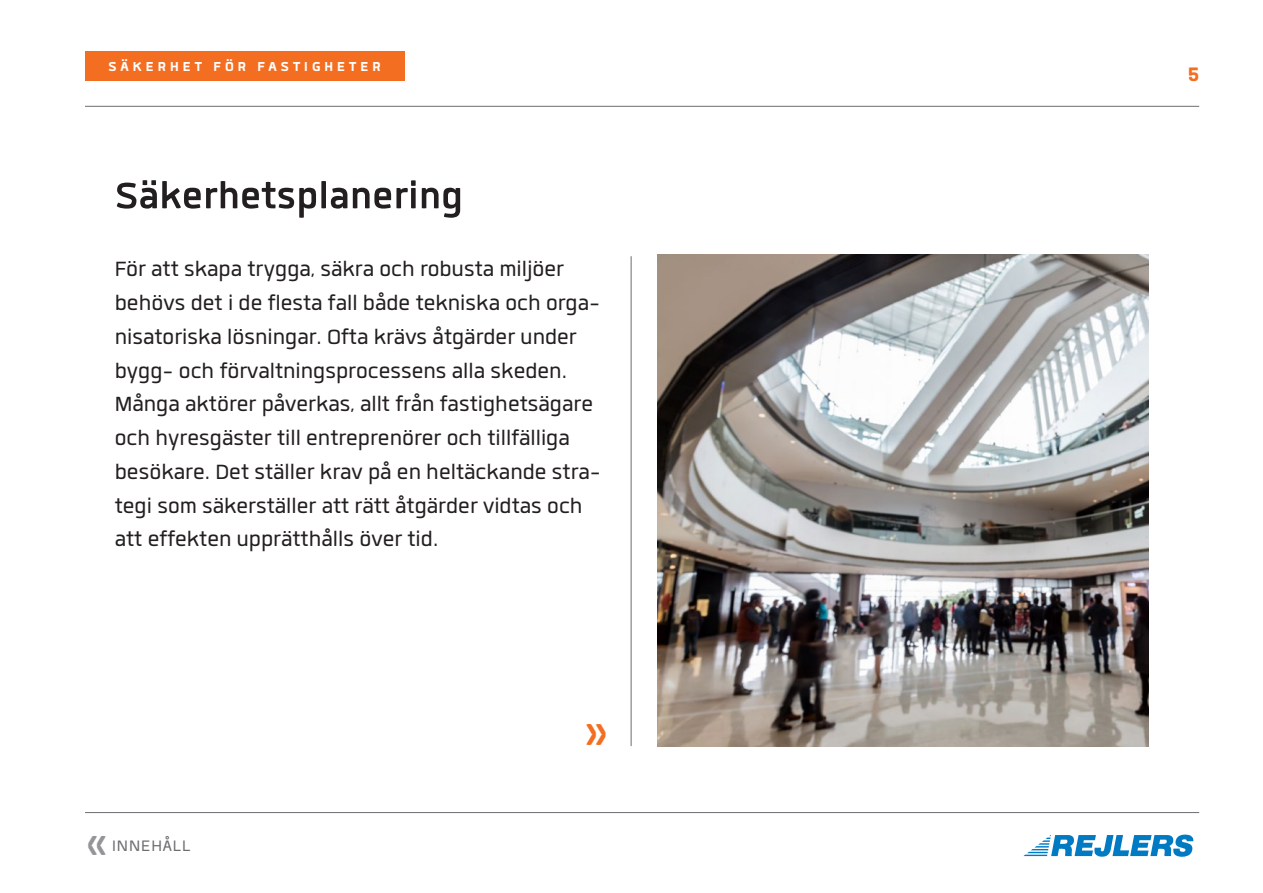
<style>
.page{position:relative;width:1263px;height:893px;background:#fff}
.page>*{position:absolute;margin:0;border:0;box-sizing:border-box;transform-origin:0 0}
.Rubrik{font:700 51px "Quan";color:#231f20}
.Underubrik_3{font:700 49.5px "Quan";color:#f36e21}
.Brödtext{font:28.5px/33.8px "Quan";color:#231f20}
.t1{font:800 27px "Quan";color:#f36e21}
.t2{font:21px "Quan";letter-spacing:.04em;color:#6c6d70}
.t3{font:800 18px "Quan";letter-spacing:.225em;color:#fff}
</style>
<div class="page">
<svg style="left:1023px;top:835px;width:170px;height:22px"></svg>
<hr style="left:85px;top:812px;width:1114px;height:1px;background:#6c6d70">
<hr style="left:85px;top:106px;width:1114px;height:1px;background:#6c6d70">
<div style="left:85px;top:51px;width:319px;height:30px;background:#f36e21"></div>
<hr style="left:631px;top:256px;width:1px;height:490px;background:#6c6d70">
<img style="left:657px;top:255px;width:491px;height:491px">
<p class="t3" style="left:108px;top:57px;width:274px">SÄKERHET FÖR FASTIGHETER</p>
<p class="t3" style="left:103px;top:57px;width:178px">KURSINFORMATION</p>
<p class="Rubrik" style="left:115px;top:171px;width:350px">Säkerhetsplanering</p>
<p class="Brödtext" style="left:115px;top:252px;width:488px">För att skapa trygga, säkra och robusta miljöer behövs det i de flesta fall både tekniska och orga&shy;nisatoriska lösningar. Ofta krävs åtgärder under bygg- och förvaltningsprocessens alla skeden.<br>Många aktörer påverkas, allt från fastighetsägare och hyresgäster till entreprenörer och tillfälliga besökare. Det ställer krav på en heltäckande stra&shy;tegi som säkerställer att rätt åtgärder vidtas och att effekten upprätthålls över tid.</p>
<p class="t2" style="left:112px;top:836px;width:80px">INNEHÅLL</p>
<p class="Underubrik_3" style="left:583px;top:709px;width:27px">»</p>
<p class="t1" style="left:1188px;top:61px;width:13px">5</p>
</div>
